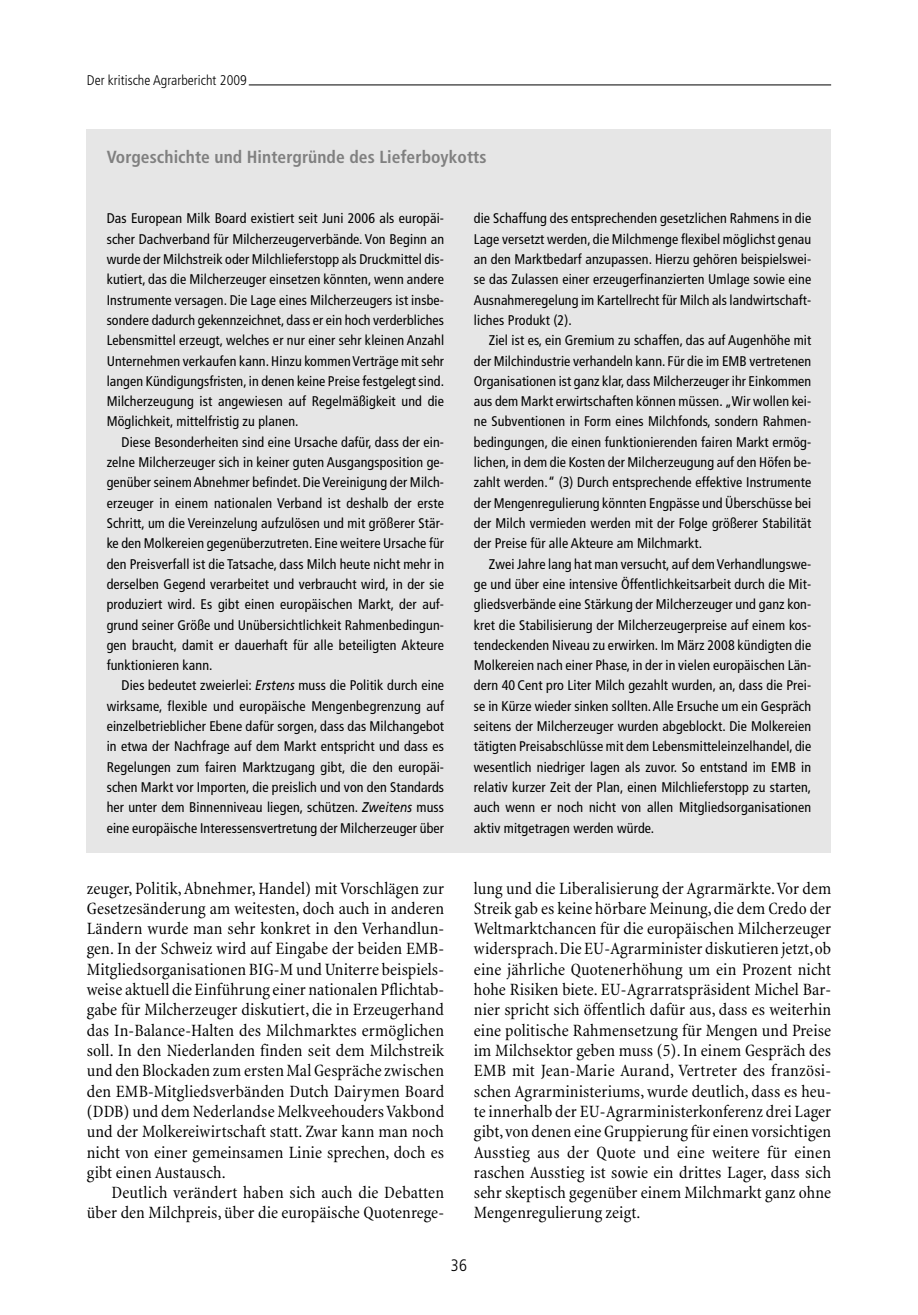
<style>
.page{position:relative;width:918px;height:1315px;background:#fff}
.page>*{position:absolute;margin:0;border:0;box-sizing:border-box;transform-origin:0 0}
.t1{font:condensed 17.5px/20.3px "Minion";letter-spacing:.005em;color:#000;text-align:justify}
.t2{font:700 condensed 17.5px "Frutiger";letter-spacing:.005em;color:#808080}
.t3{font:300 condensed 16.62px "Frutiger";color:#000}
.t4{font:condensed 14px/20.3px "Frutiger";letter-spacing:.01em;color:#000;text-align:justify}
.t5{font:300 condensed 14px "Frutiger";letter-spacing:.005em;color:#000}
.s1{font-style:italic;font-stretch:normal}
</style>
<div class="page">
<hr style="left:249px;top:85px;width:582px;height:1px;background:#000">
<div style="left:87px;top:129px;width:744px;height:724px;background:#e6e6e6"></div>
<p class="t5" style="left:87px;top:75px;width:162px">Der kritische Agrarbericht 2009</p>
<p class="t2" style="left:107px;top:149px;width:381px">Vorgeschichte und Hintergründe des Lieferboykotts</p>
<p class="t4" style="left:107px;top:209px;width:339px">Das European Milk Board existiert seit Juni 2006 als europäi&shy;scher Dachverband für Milcherzeugerverbände. Von Beginn an wurde der Milchstreik oder Milchlieferstopp als Druckmittel dis&shy;kutiert, das die Milcherzeuger einsetzen könnten, wenn andere Instrumente versagen. Die Lage eines Milcherzeugers ist insbe&shy;sondere dadurch gekennzeichnet, dass er ein hoch verderbliches Lebensmittel erzeugt, welches er nur einer sehr kleinen Anzahl Unternehmen verkaufen kann. Hinzu kommen Verträge mit sehr langen Kündigungsfristen, in denen keine Preise festgelegt sind.<br>Milcherzeugung ist angewiesen auf Regelmäßigkeit und die Möglichkeit, mittelfristig zu planen.</p>
<p class="t4" style="left:107px;top:433px;width:339px;text-indent:15px">Diese Besonderheiten sind eine Ursache dafür, dass der ein&shy;zelne Milcherzeuger sich in keiner guten Ausgangsposition ge&shy;genüber seinem Abnehmer befindet. Die Vereinigung der Milch&shy;erzeuger in einem nationalen Verband ist deshalb der erste Schritt, um die Vereinzelung aufzulösen und mit größerer Stär&shy;ke den Molkereien gegenüberzutreten. Eine weitere Ursache für den Preisverfall ist die Tatsache, dass Milch heute nicht mehr in derselben Gegend verarbeitet und verbraucht wird, in der sie produziert wird. Es gibt einen europäischen Markt, der auf&shy;grund seiner Größe und Unübersichtlichkeit Rahmenbedingun&shy;gen braucht, damit er dauerhaft für alle beteiligten Akteure funktionieren kann.</p>
<p class="t4" style="left:107px;top:676px;width:339px;text-indent:15px">Dies bedeutet zweierlei: <span class="s1">Erstens</span> muss die Politik durch eine wirksame, flexible und europäische Mengenbegrenzung auf einzelbetrieblicher Ebene dafür sorgen, dass das Milchangebot in etwa der Nachfrage auf dem Markt entspricht und dass es Regelungen zum fairen Marktzugang gibt, die den europäi&shy;schen Markt vor Importen, die preislich und von den Standards her unter dem Binnenniveau liegen, schützen. <span class="s1">Zweitens</span> muss eine europäische Interessensvertretung der Milcherzeuger über</p>
<p class="t1" style="left:87px;top:879px;width:359px">zeuger, Politik, Abnehmer, Handel) mit Vorschlägen zur Gesetzesänderung am weitesten, doch auch in anderen Ländern wurde man sehr konkret in den Verhandlun&shy;gen. In der Schweiz wird auf Eingabe der beiden EMB-Mitgliedsorganisationen BIG-M und Uniterre beispiels&shy;weise aktuell die Einführung einer nationalen Pflichtab&shy;gabe für Milcherzeuger diskutiert, die in Erzeugerhand das In-Balance-Halten des Milchmarktes ermöglichen soll. In den Niederlanden finden seit dem Milchstreik und den Blockaden zum ersten Mal Gespräche zwischen den EMB-Mitgliedsverbänden Dutch Dairymen Board (DDB) und dem Nederlandse Melkveehouders Vakbond und der Molkereiwirtschaft statt. Zwar kann man noch nicht von einer gemeinsamen Linie sprechen, doch es gibt einen Austausch.</p>
<p class="t1" style="left:87px;top:1184px;width:359px;text-align:right">Deutlich verändert haben sich auch die Debatten über den Milchpreis, über die europäische Quotenrege-</p>
<p class="t4" style="left:474px;top:209px;width:339px">die Schaffung des entsprechenden gesetzlichen Rahmens in die Lage versetzt werden, die Milchmenge flexibel möglichst genau an den Marktbedarf anzupassen. Hierzu gehören beispielswei&shy;se das Zulassen einer erzeugerfinanzierten Umlage sowie eine Ausnahmeregelung im Kartellrecht für Milch als landwirtschaft&shy;liches Produkt (2).</p>
<p class="t4" style="left:474px;top:331px;width:339px;text-indent:15px">Ziel ist es, ein Gremium zu schaffen, das auf Augenhöhe mit der Milchindustrie verhandeln kann. Für die im EMB vertretenen Organisationen ist ganz klar, dass Milcherzeuger ihr Einkommen aus dem Markt erwirtschaften können müssen. „Wir wollen kei&shy;ne Subventionen in Form eines Milchfonds, sondern Rahmen&shy;bedingungen, die einen funktionierenden fairen Markt ermög&shy;lichen, in dem die Kosten der Milcherzeugung auf den Höfen be&shy;zahlt werden.“ (3) Durch entsprechende effektive Instrumente der Mengenregulierung könnten Engpässe und Überschüsse bei der Milch vermieden werden mit der Folge größerer Stabilität der Preise für alle Akteure am Milchmarkt.</p>
<p class="t4" style="left:474px;top:555px;width:339px;text-indent:15px">Zwei Jahre lang hat man versucht, auf dem Verhandlungswe&shy;ge und über eine intensive Öffentlichkeitsarbeit durch die Mit&shy;gliedsverbände eine Stärkung der Milcherzeuger und ganz kon&shy;kret die Stabilisierung der Milcherzeugerpreise auf einem kos&shy;tendeckenden Niveau zu erwirken. Im März 2008 kündigten die Molkereien nach einer Phase, in der in vielen europäischen Län&shy;dern 40 Cent pro Liter Milch gezahlt wurden, an, dass die Prei&shy;se in Kürze wieder sinken sollten. Alle Ersuche um ein Gespräch seitens der Milcherzeuger wurden abgeblockt. Die Molkereien tätigten Preisabschlüsse mit dem Lebensmitteleinzelhandel, die wesentlich niedriger lagen als zuvor. So entstand im EMB in relativ kurzer Zeit der Plan, einen Milchlieferstopp zu starten, auch wenn er noch nicht von allen Mitgliedsorganisationen aktiv mitgetragen werden würde.</p>
<p class="t1" style="left:474px;top:879px;width:359px">lung und die Liberalisierung der Agrarmärkte.Vor dem Streik gab es keine hörbare Meinung,die dem Credo der Weltmarktchancen für die europäischen Milcherzeuger widersprach.Die EU-Agrarminister diskutieren jetzt,ob eine jährliche Quotenerhöhung um ein Prozent nicht hohe Risiken biete. EU-Agrarratspräsident Michel Bar&shy;nier spricht sich öffentlich dafür aus, dass es weiterhin eine politische Rahmensetzung für Mengen und Preise im Milchsektor geben muss (5). In einem Gespräch des EMB mit Jean-Marie Aurand, Vertreter des französi&shy;schen Agrarministeriums, wurde deutlich, dass es heu&shy;te innerhalb der EU-Agrarministerkonferenz drei Lager gibt,von denen eine Gruppierung für einen vorsichtigen Ausstieg aus der Quote und eine weitere für einen raschen Ausstieg ist sowie ein drittes Lager, dass sich sehr skeptisch gegenüber einem Milchmarkt ganz ohne Mengenregulierung zeigt.</p>
<p class="t3" style="left:451px;top:1258px;width:18px">36</p>
</div>
